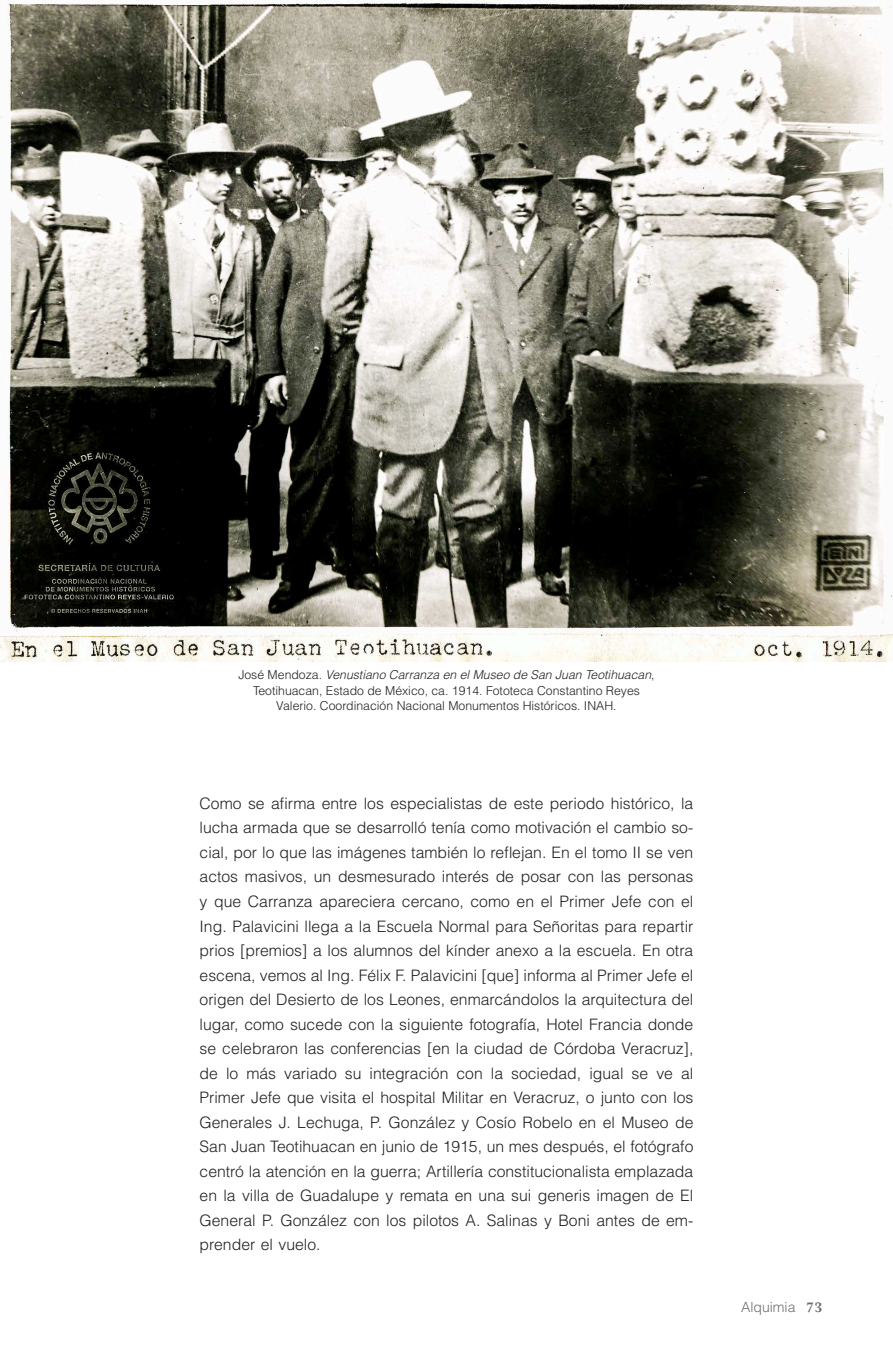
<style>
.page{position:relative;width:893px;height:1364px;background:#fff}
.page>*{position:absolute;margin:0;border:0;box-sizing:border-box;transform-origin:0 0}
.A6_Texto_párrafo_nor{font:300 15.75px/24.5px "Helvetica LT Std";color:#231f20;text-align:justify}
.t1{font:300 14px "Helvetica LT Std";color:#6c6d70}
._00_Pie_de_foto{font:300 12.25px/15.8px "Helvetica LT Std";color:#231f20;text-align:center}
.s1{font-style:italic}
.s2{font-family:"Mrs Eaves OT";font-weight:700;font-size:15.75px}
</style>
<div class="page">
<img style="left:0;top:0;width:892px;height:662px">
<p class="_00_Pie_de_foto" style="left:238px;top:666px;width:418px">José Mendoza. <span class="s1">Venustiano Carranza en el Museo de San Juan Teotihuacan</span>,<br>Teotihuacan, Estado de México, ca. 1914. Fototeca Constantino Reyes<br>Valerio. Coordinación Nacional Monumentos Históricos. INAH.</p>
<p class="A6_Texto_párrafo_nor" style="left:200px;top:791px;width:495px">Como se afirma entre los especialistas de este periodo histórico, la lucha armada que se desarrolló tenía como motivación el cambio so&shy;cial, por lo que las imágenes también lo reflejan. En el tomo II se ven actos masivos, un desmesurado interés de posar con las personas y que Carranza apareciera cercano, como en el Primer Jefe con el Ing. Palavicini llega a la Escuela Normal para Señoritas para repartir prios [premios] a los alumnos del kínder anexo a la escuela. En otra escena, vemos al Ing. Félix F. Palavicini [que] informa al Primer Jefe el origen del Desierto de los Leones, enmarcándolos la arquitectura del lugar, como sucede con la siguiente fotografía, Hotel Francia donde se celebraron las conferencias [en la ciudad de Córdoba Veracruz], de lo más variado su integración con la sociedad, igual se ve al Primer Jefe que visita el hospital Militar en Veracruz, o junto con los Generales J. Lechuga, P. González y Cosío Robelo en el Museo de San Juan Teotihuacan en junio de 1915, un mes después, el fotógrafo centró la atención en la guerra; Artillería constitucionalista emplazada en la villa de Guadalupe y remata en una sui generis imagen de El General P. González con los pilotos A. Salinas y Boni antes de em&shy;prender el vuelo.</p>
<p class="t1" style="left:741px;top:1298px;width:83px">Alquimia <span class="s2">73</span></p>
</div>
